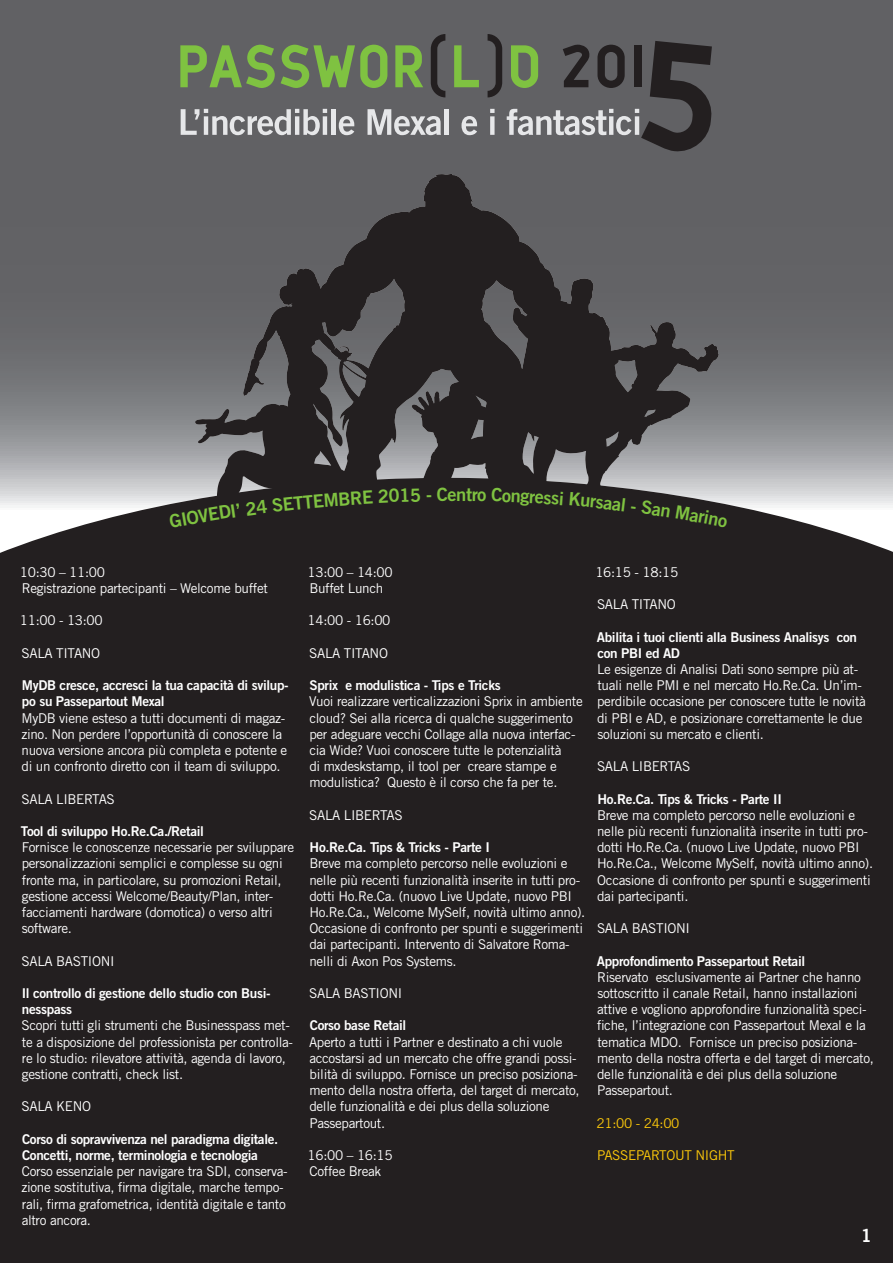
<style>
.page{position:relative;width:893px;height:1263px;background:#fff}
.page>*{position:absolute;margin:0;border:0;box-sizing:border-box;transform-origin:0 0}
.t1{font:18.3px "Trade Gothic LT Std Bd 2";color:#7fc241}
.t2{font:18px "Trade Gothic LT Std Bd 2";color:#fff}
.t3{font:13.5px/16.2px "Trade Gothic LT Std";letter-spacing:-.025em;color:#fff}
.t4{font:13.5px/16.2px "Trade Gothic LT Std Bd 2";letter-spacing:-.025em;color:#fff}
.t5{font:13.5px "Trade Gothic LT Std";letter-spacing:-.025em;color:#feca0a}
</style>
<div class="page">
<div style="left:0;top:0;width:893px;height:599px;background:#616164"></div>
<svg style="left:82px;top:174px;width:757px;height:236px"></svg>
<div style="left:0;top:579px;width:893px;height:20px;background:#231f20"></div>
<div style="left:0;top:599px;width:893px;height:664px;background:#231f20"></div>
<svg style="left:180px;top:45px;width:95px;height:43px"></svg>
<svg style="left:281px;top:45px;width:106px;height:43px"></svg>
<svg style="left:395px;top:45px;width:28px;height:42px"></svg>
<svg style="left:431px;top:34px;width:14px;height:63px"></svg>
<svg style="left:454px;top:45px;width:25px;height:42px"></svg>
<svg style="left:181px;top:109px;width:146px;height:26px"></svg>
<hr style="left:332px;top:109px;width:4px;height:26px;background:#e6e7e9">
<svg style="left:339px;top:116px;width:15px;height:19px"></svg>
<svg style="left:367px;top:109px;width:74px;height:26px"></svg>
<hr style="left:445px;top:109px;width:4px;height:26px;background:#e6e7e9">
<svg style="left:461px;top:116px;width:16px;height:19px"></svg>
<svg style="left:488px;top:34px;width:224px;height:118px"></svg>
<svg style="left:0;top:410px;width:893px;height:169px;background:#615f61"></svg>
<div style="left:169px;top:488px;width:251px;height:40px;background:#231f20"></div>
<svg style="left:427px;top:487px;width:21px;height:14px"></svg>
<svg style="left:466px;top:488px;width:20px;height:13px"></svg>
<svg style="left:492px;top:488px;width:71px;height:18px"></svg>
<div style="left:570px;top:492px;width:100px;height:25px;background:#231f20"></div>
<svg style="left:676px;top:505px;width:51px;height:23px"></svg>
<h1 class="t1" style="left:448px;top:483px;width:20px">en</h1>
<p class="t3" style="left:20px;top:564px;width:250px">10:30 – 11:00<br>Registrazione partecipanti – Welcome buffet</p>
<p class="t3" style="left:20px;top:612px;width:84px">11:00 - 13:00</p>
<p class="t3" style="left:22px;top:645px;width:80px">SALA TITANO</p>
<p class="t4" style="left:22px;top:677px;width:268px">MyDB cresce, accresci la tua capacità di svilup&shy;po su Passepartout Mexal</p>
<p class="t3" style="left:21px;top:709px;width:267px">MyDB viene esteso a tutti documenti di magaz&shy;zino. Non perdere l’opportunità di conoscere la nuova versione ancora più completa e potente e di un confronto diretto con il team di sviluppo.</p>
<p class="t3" style="left:22px;top:790px;width:95px">SALA LIBERTAS</p>
<p class="t4" style="left:21px;top:823px;width:185px">Tool di sviluppo Ho.Re.Ca./Retail</p>
<p class="t3" style="left:22px;top:839px;width:274px">Fornisce le conoscenze necessarie per sviluppare personalizzazioni semplici e complesse su ogni fronte ma, in particolare, su promozioni Retail, gestione accessi Welcome/Beauty/Plan, inter&shy;facciamenti hardware (domotica) o verso altri software.</p>
<p class="t3" style="left:22px;top:952px;width:95px">SALA BASTIONI</p>
<p class="t4" style="left:22px;top:985px;width:250px">Il controllo di gestione dello studio con Busi&shy;nesspass</p>
<p class="t3" style="left:22px;top:1017px;width:273px">Scopri tutti gli strumenti che Businesspass met&shy;te a disposizione del professionista per controlla&shy;re lo studio: rilevatore attività, agenda di lavoro, gestione contratti, check list.</p>
<p class="t3" style="left:22px;top:1098px;width:71px">SALA KENO</p>
<p class="t4" style="left:22px;top:1131px;width:258px">Corso di sopravvivenza nel paradigma digitale.<br>Concetti, norme, terminologia e tecnologia</p>
<p class="t3" style="left:21px;top:1163px;width:268px">Corso essenziale per navigare tra SDI, conserva&shy;zione sostitutiva, firma digitale, marche tempo&shy;rali, firma grafometrica, identità digitale e tanto altro ancora.</p>
<p class="t3" style="left:308px;top:564px;width:87px">13:00 – 14:00<br>Buffet Lunch</p>
<p class="t3" style="left:308px;top:612px;width:84px">14:00 - 16:00</p>
<p class="t3" style="left:309px;top:645px;width:80px">SALA TITANO</p>
<p class="t4" style="left:309px;top:677px;width:193px">Sprix e modulistica - Tips e Tricks</p>
<p class="t3" style="left:309px;top:693px;width:275px">Vuoi realizzare verticalizzazioni Sprix in ambiente cloud? Sei alla ricerca di qualche suggerimento per adeguare vecchi Collage alla nuova interfac&shy;cia Wide? Vuoi conoscere tutte le potenzialità<br>di mxdeskstamp, il tool per creare stampe e modulistica? Questo è il corso che fa per te.</p>
<p class="t3" style="left:309px;top:807px;width:95px">SALA LIBERTAS</p>
<p class="t4" style="left:310px;top:839px;width:182px">Ho.Re.Ca. Tips &amp; Tricks - Parte I</p>
<p class="t3" style="left:309px;top:855px;width:278px">Breve ma completo percorso nelle evoluzioni e nelle più recenti funzionalità inserite in tutti pro&shy;dotti Ho.Re.Ca. (nuovo Live Update, nuovo PBI Ho.Re.Ca., Welcome MySelf, novità ultimo anno).<br>Occasione di confronto per spunti e suggerimenti dai partecipanti. Intervento di Salvatore Roma&shy;nelli di Axon Pos Systems.</p>
<p class="t3" style="left:309px;top:985px;width:95px">SALA BASTIONI</p>
<p class="t4" style="left:310px;top:1017px;width:98px">Corso base Retail</p>
<p class="t3" style="left:309px;top:1033px;width:272px">Aperto a tutti i Partner e destinato a chi vuole accostarsi ad un mercato che offre grandi possi&shy;bilità di sviluppo. Fornisce un preciso posiziona&shy;mento della nostra offerta, del target di mercato, delle funzionalità e dei plus della soluzione Passepartout.</p>
<p class="t3" style="left:308px;top:1147px;width:87px">16:00 – 16:15<br>Coffee Break</p>
<p class="t3" style="left:595px;top:564px;width:84px">16:15 - 18:15</p>
<p class="t3" style="left:597px;top:596px;width:80px">SALA TITANO</p>
<p class="t4" style="left:597px;top:628px;width:262px">Abilita i tuoi clienti alla Business Analisys con con PBI ed AD</p>
<p class="t3" style="left:597px;top:661px;width:270px">Le esigenze di Analisi Dati sono sempre più at&shy;tuali nelle PMI e nel mercato Ho.Re.Ca. Un’im&shy;perdibile occasione per conoscere tutte le novità di PBI e AD, e posizionare correttamente le due soluzioni su mercato e clienti.</p>
<p class="t3" style="left:597px;top:758px;width:95px">SALA LIBERTAS</p>
<p class="t4" style="left:597px;top:790px;width:186px">Ho.Re.Ca. Tips &amp; Tricks - Parte II</p>
<p class="t3" style="left:597px;top:807px;width:278px">Breve ma completo percorso nelle evoluzioni e nelle più recenti funzionalità inserite in tutti pro&shy;dotti Ho.Re.Ca. (nuovo Live Update, nuovo PBI Ho.Re.Ca., Welcome MySelf, novità ultimo anno).<br>Occasione di confronto per spunti e suggerimenti dai partecipanti.</p>
<p class="t3" style="left:597px;top:920px;width:95px">SALA BASTIONI</p>
<p class="t4" style="left:597px;top:952px;width:210px">Approfondimento Passepartout Retail</p>
<p class="t3" style="left:597px;top:969px;width:278px">Riservato esclusivamente ai Partner che hanno sottoscritto il canale Retail, hanno installazioni attive e vogliono approfondire funzionalità speci&shy;fiche, l’integrazione con Passepartout Mexal e la tematica MDO. Fornisce un preciso posiziona&shy;mento della nostra offerta e del target di mercato, delle funzionalità e dei plus della soluzione Passepartout.</p>
<p class="t5" style="left:597px;top:1115px;width:84px">21:00 - 24:00</p>
<p class="t5" style="left:597px;top:1147px;width:139px">PASSEPARTOUT NIGHT</p>
<h2 class="t2" style="left:861px;top:1224px;width:12px">1</h2>
</div>
